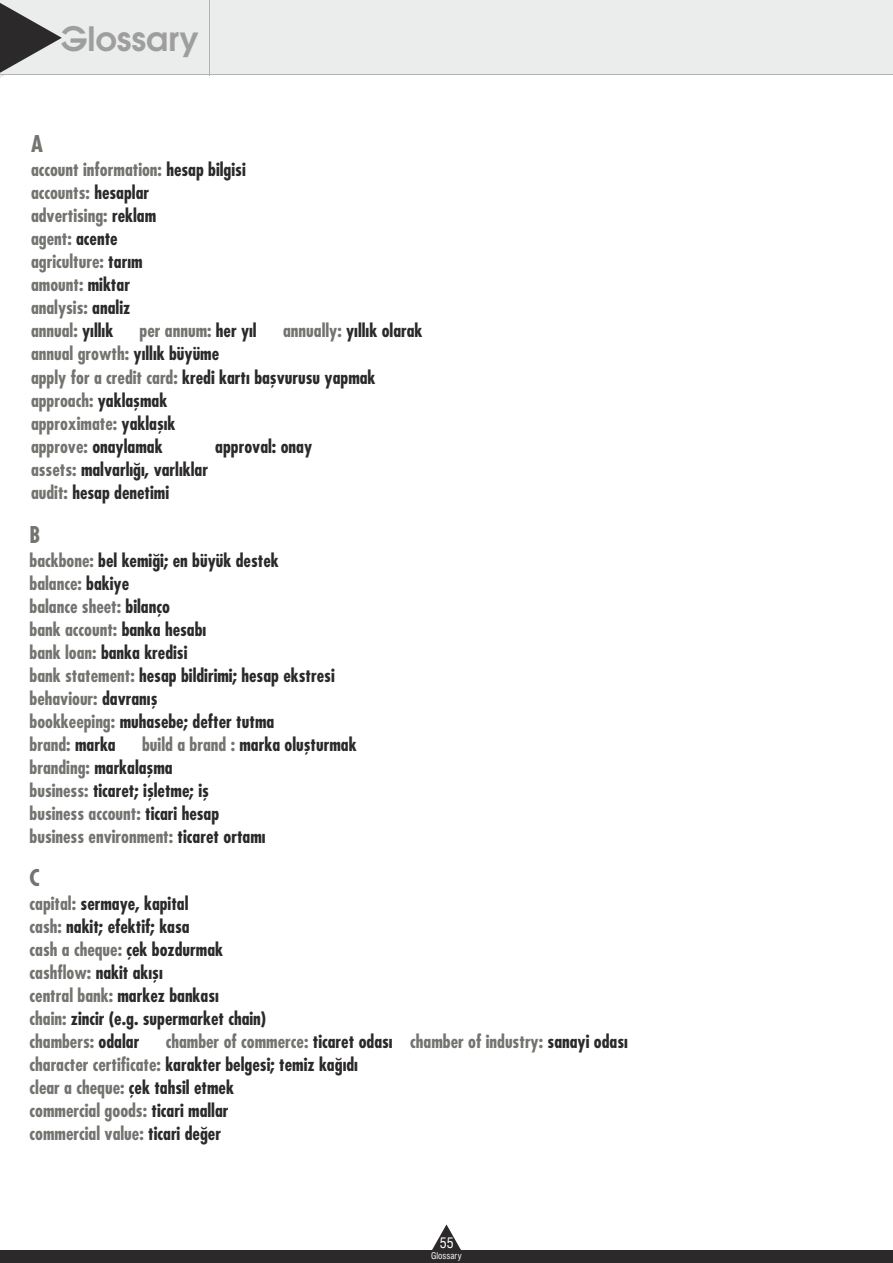
<style>
.page{position:relative;width:893px;height:1263px;background:#fff}
.page>*{position:absolute;margin:0;border:0;box-sizing:border-box;transform-origin:0 0}
.t1{font:700 33.45px "Te X Gyre Adventor";color:#9e9e9e}
.t2{font:700 22.5px "TR Fujiyama";color:#737370}
.t3{font:700 18px/23px "TR Fujiyama";color:#2b2929}
.t4{font:700 18px/23px "TR Fujiyama";color:#737370}
.t5{font:14.25px "Halvett Condensed";color:#fff}
.t6{font:9px "Halvett Condensed";color:#fff}
.s1{color:#2b2929}
.s2{color:#737370}
</style>
<div class="page">
<div style="left:0;top:0;width:893px;height:74px;background:#ebeded"></div>
<svg style="left:0;top:3px;width:62px;height:75px"></svg>
<hr style="left:0;top:74px;width:893px;height:1px;background:#b3b3b3">
<hr style="left:209px;top:0;width:1px;height:75px;background:#b3b3b3">
<div style="left:0;top:1250px;width:893px;height:13px;background:#2b2929"></div>
<svg style="left:432px;top:1224px;width:29px;height:26px"></svg>
<h1 class="t1" style="left:59px;top:23px;width:141px">Glossary</h1>
<p class="t2" style="left:31px;top:134px;width:13px">A</p>
<p class="t4" style="left:31px;top:160px;width:216px">account information: <span class="s1">hesap bilgisi </span>accounts: <span class="s1">hesaplar<br></span>advertising: <span class="s1">reklam<br></span>agent: <span class="s1">acente<br></span>agriculture: <span class="s1">tarım<br></span>amount: <span class="s1">miktar<br></span>analysis: <span class="s1">analiz<br></span>annual: <span class="s1">yıllık</span></p>
<p class="t4" style="left:140px;top:321px;width:119px">per annum: <span class="s1">her yıl</span></p>
<p class="t3" style="left:283px;top:321px;width:141px"><span class="s2">annually:</span> yıllık olarak</p>
<p class="t3" style="left:31px;top:344px;width:346px"><span class="s2">annual growth:</span> yıllık büyüme<br><span class="s2">apply for a credit card:</span> kredi kartı başvurusu yapmak <span class="s2">approach:</span> yaklaşmak<br><span class="s2">approximate:</span> yaklaşık<br><span class="s2">approve:</span> onaylamak<br><span class="s2">assets:</span> malvarlığı, varlıklar<br><span class="s2">audit:</span> hesap denetimi</p>
<p class="t3" style="left:215px;top:436px;width:98px">approval: onay</p>
<p class="t2" style="left:30px;top:524px;width:12px">B</p>
<p class="t3" style="left:30px;top:550px;width:307px"><span class="s2">backbone:</span> bel kemiği; en büyük destek <span class="s2">balance:</span> bakiye<br><span class="s2">balance sheet:</span> bilanço<br><span class="s2">bank account:</span> banka hesabı<br><span class="s2">bank loan:</span> banka kredisi<br><span class="s2">bank statement:</span> hesap bildirimi; hesap ekstresi <span class="s2">behaviour:</span> davranış<br><span class="s2">bookkeeping:</span> muhasebe; defter tutma<br><span class="s2">brand:</span> marka</p>
<p class="t3" style="left:30px;top:734px;width:329px;text-indent:113px"><span class="s2">build a brand :</span> marka oluşturmak <span class="s2">branding:</span> markalaşma<br><span class="s2">business:</span> ticaret; işletme; iş<br><span class="s2">business account:</span> ticari hesap<br><span class="s2">business environment:</span> ticaret ortamı</p>
<p class="t2" style="left:30px;top:868px;width:12px">C</p>
<p class="t3" style="left:30px;top:894px;width:238px"><span class="s2">capital:</span> sermaye, kapital<br><span class="s2">cash:</span> nakit; efektif; kasa<br><span class="s2">cash a cheque:</span> çek bozdurmak <span class="s2">cashflow:</span> nakit akışı<br><span class="s2">central bank:</span> markez bankası<br><span class="s2">chain:</span> zincir (e.g. supermarket chain) <span class="s2">chambers:</span> odalar</p>
<p class="t4" style="left:166px;top:1032px;width:228px">chamber of commerce: <span class="s1">ticaret odası</span></p>
<p class="t4" style="left:410px;top:1032px;width:219px">chamber of industry: <span class="s1">sanayi odası</span></p>
<p class="t4" style="left:30px;top:1055px;width:330px">character certificate: <span class="s1">karakter belgesi; temiz kağıdı </span>clear a cheque: <span class="s1">çek tahsil etmek<br></span>commercial goods: <span class="s1">ticari mallar<br></span>commercial value: <span class="s1">ticari değer</span></p>
<p class="t5" style="left:443px;top:1234px;width:9px">2</p>
<p class="t5" style="left:440px;top:1234px;width:16px">55</p>
<p class="t6" style="left:431px;top:1251px;width:32px">Glossary</p>
</div>
